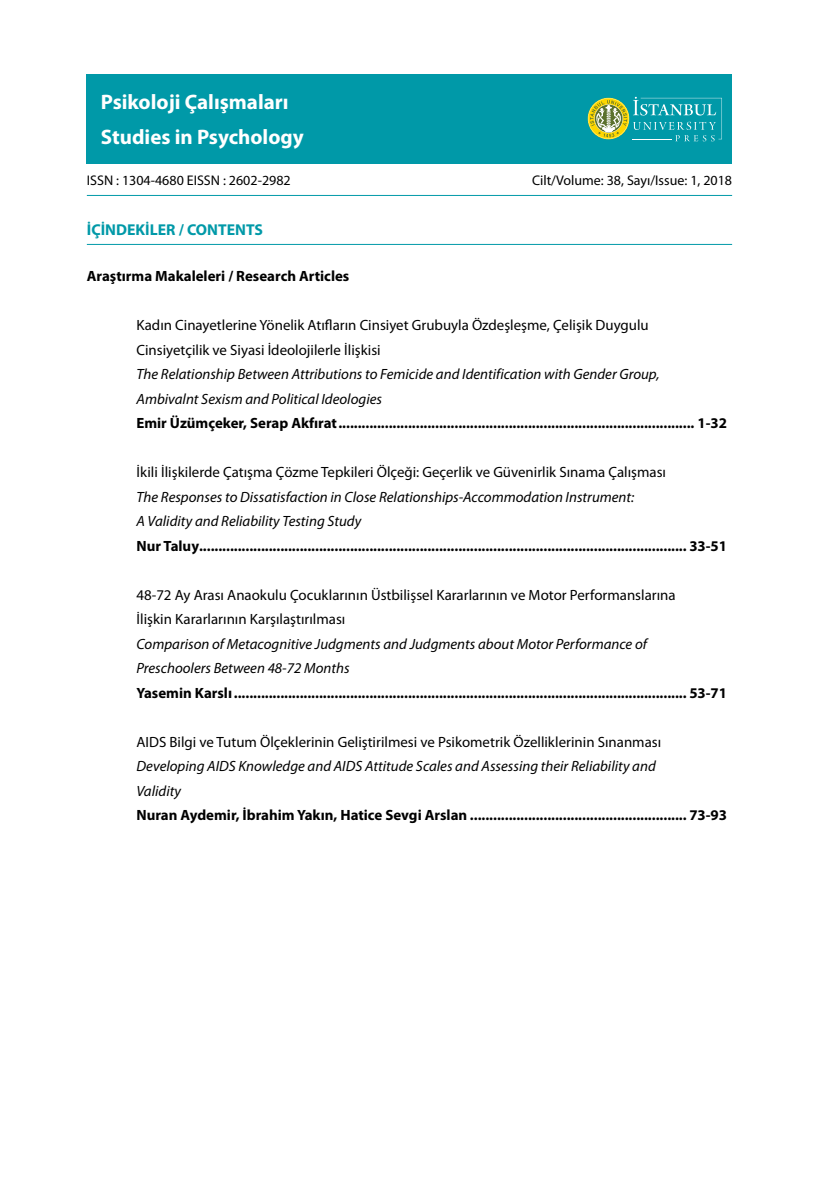
<style>
.page{position:relative;width:819px;height:1191px;background:#fff}
.page>*{position:absolute;margin:0;border:0;box-sizing:border-box;transform-origin:0 0}
.t1{font:700 21px/35px "Myriad Pro";color:#fff}
.t2{font:700 15.75px "Myriad Pro";color:#0099a8}
.t3{font:700 14.88px "Myriad Pro";color:#000}
.t4{font:italic 14.88px/24.5px "Myriad Pro";color:#000}
.t5{font:14.88px/24.5px "Myriad Pro";color:#000}
.t6{font:14px "Myriad Pro";color:#000}
</style>
<div class="page">
<hr style="left:87px;top:244px;width:645px;height:1px;background:#0099a8">
<div style="left:87px;top:74px;width:645px;height:90px;background:#0099a8"></div>
<hr style="left:87px;top:195px;width:645px;height:1px;background:#0099a8">
<svg style="left:587px;top:97px;width:135px;height:44px"></svg>
<h1 class="t1" style="left:101px;top:84px;width:204px">Psikoloji Çalışmaları<br>Studies in Psychology</h1>
<p class="t6" style="left:87px;top:171px;width:205px">ISSN : 1304-4680 EISSN : 2602-2982</p>
<p class="t6" style="left:532px;top:171px;width:201px">Cilt/Volume: 38, Sayı/Issue: 1, 2018</p>
<p class="t2" style="left:87px;top:219px;width:178px">İÇİNDEKİLER / CONTENTS</p>
<p class="t3" style="left:87px;top:266px;width:264px">Araştırma Makaleleri / Research Articles</p>
<p class="t5" style="left:136px;top:313px;width:514px">Kadın Cinayetlerine Yönelik Atıfların Cinsiyet Grubuyla Özdeşleşme, Çelişik Duygulu<br>Cinsiyetçilik ve Siyasi İdeolojilerle İlişkisi</p>
<p class="t4" style="left:136px;top:362px;width:524px">The Relationship Between Attributions to Femicide and Identification with Gender Group,<br>Ambivalnt Sexism and Political Ideologies</p>
<p class="t3" style="left:136px;top:413px;width:592px">Emir Üzümçeker, Serap Akfırat............................................................................................ 1-32</p>
<p class="t5" style="left:136px;top:460px;width:531px">İkili İlişkilerde Çatışma Çözme Tepkileri Ölçeği: Geçerlik ve Güvenirlik Sınama Çalışması</p>
<p class="t4" style="left:136px;top:484px;width:499px">The Responses to Dissatisfaction in Close Relationships-Accommodation Instrument:<br>A Validity and Reliability Testing Study</p>
<p class="t3" style="left:136px;top:536px;width:592px">Nur Taluy.............................................................................................................................. 33-51</p>
<p class="t5" style="left:136px;top:582px;width:540px">48-72 Ay Arası Anaokulu Çocuklarının Üstbilişsel Kararlarının ve Motor Performanslarına<br>İlişkin Kararlarının Karşılaştırılması</p>
<p class="t4" style="left:136px;top:631px;width:512px">Comparison of Metacognitive Judgments and Judgments about Motor Performance of<br>Preschoolers Between 48-72 Months</p>
<p class="t3" style="left:136px;top:683px;width:592px">Yasemin Karslı..................................................................................................................... 53-71</p>
<p class="t5" style="left:136px;top:729px;width:526px">AIDS Bilgi ve Tutum Ölçeklerinin Geliştirilmesi ve Psikometrik Özelliklerinin Sınanması</p>
<p class="t4" style="left:136px;top:754px;width:521px">Developing AIDS Knowledge and AIDS Attitude Scales and Assessing their Reliability and<br>Validity</p>
<p class="t3" style="left:136px;top:805px;width:592px">Nuran Aydemir, İbrahim Yakın, Hatice Sevgi Arslan ........................................................ 73-93</p>
</div>
